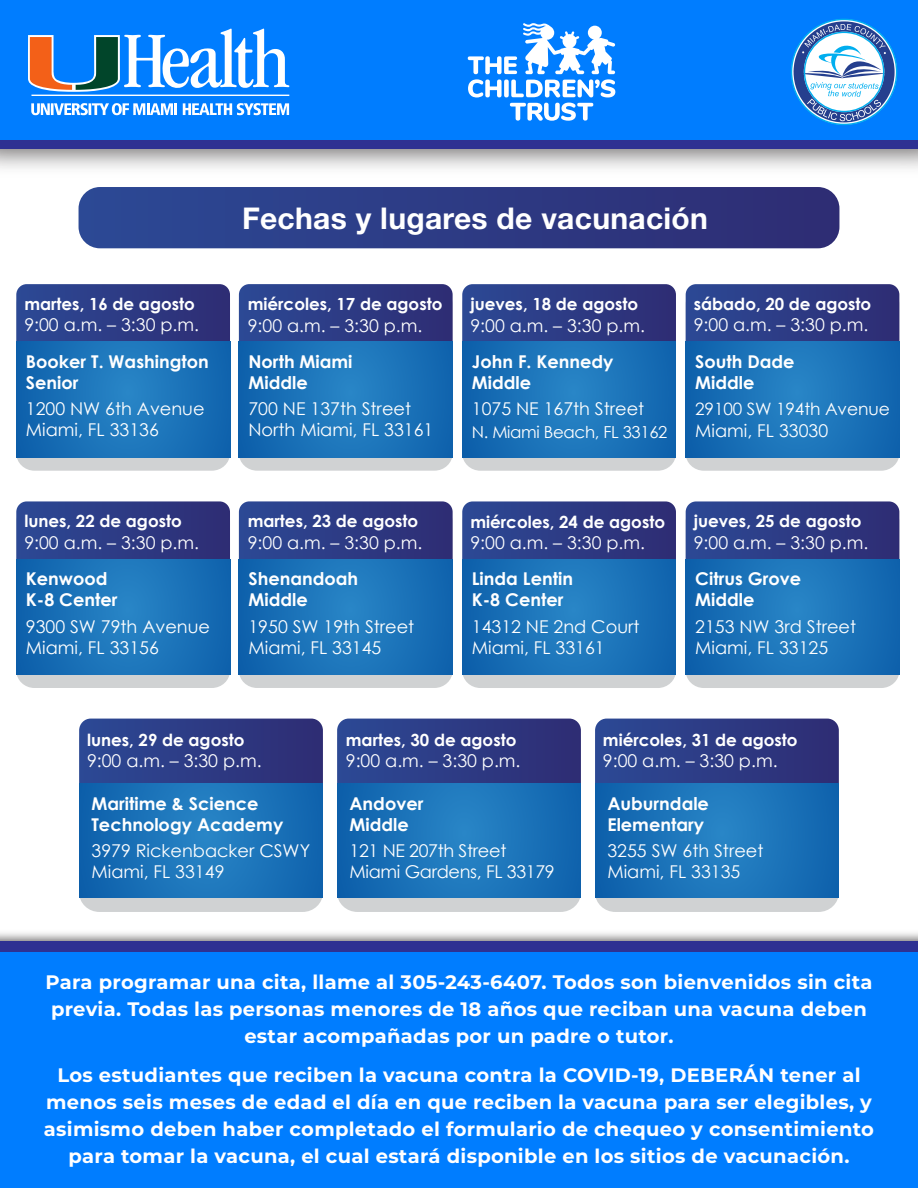
<style>
.page{position:relative;width:918px;height:1188px;background:#fff}
.page>*{position:absolute;margin:0;border:0;box-sizing:border-box;transform-origin:0 0}
.t1{font:700 30px "Helvetica Neue LT Std";letter-spacing:.01em;color:#fff}
.t2{font:700 19.5px/27px "Montserrat";letter-spacing:.015em;color:#fff;text-align:center}
.t3{font:17.55px/21.1px "Century Gothic";color:#fff}
.t4{font:700 17.55px/21.1px "Century Gothic";color:#fff}
.t5{font:17.55px/21.1px "Century Gothic";letter-spacing:-.02em;color:#fff}
.t6{font:17.1px "Century Gothic";letter-spacing:-.005em;color:#fff}
.t7{font:700 16.8px "Century Gothic";color:#fff}
.t8{font:16.5px "Century Gothic";letter-spacing:-.02em;color:#fff}
</style>
<div class="page">
<div style="left:0;top:23px;width:918px;height:126px;background:#2e3192"></div>
<div style="left:0;top:0;width:918px;height:140px;background:#007dff"></div>
<svg style="left:791px;top:19px;width:106px;height:106px"></svg>
<svg style="left:28px;top:28px;width:261px;height:68px"></svg>
<svg style="left:183px;top:103px;width:106px;height:12px"></svg>
<svg style="left:31px;top:103px;width:146px;height:12px"></svg>
<svg style="left:468px;top:23px;width:147px;height:74px"></svg>
<svg style="left:510px;top:103px;width:83px;height:18px"></svg>
<div style="left:0;top:943px;width:918px;height:245px;background:#007dff"></div>
<div style="left:0;top:941px;width:918px;height:11px;background:#2e3192"></div>
<svg style="left:79px;top:187px;width:760px;height:61px;background:#2e3c85"></svg>
<div style="left:337px;top:722px;width:244px;height:190px;background:#d0d2d3;border-radius:20px"></div>
<svg style="left:337px;top:719px;width:244px;height:64px;background:#2d3b84"></svg>
<svg style="left:337px;top:783px;width:244px;height:114px;background:#1971b7"></svg>
<div style="left:595px;top:722px;width:244px;height:190px;background:#d0d2d3;border-radius:20px"></div>
<svg style="left:595px;top:719px;width:244px;height:64px;background:#2d3b84"></svg>
<svg style="left:595px;top:783px;width:244px;height:114px;background:#1971b7"></svg>
<div style="left:79px;top:722px;width:244px;height:190px;background:#d0d2d3;border-radius:20px"></div>
<svg style="left:79px;top:719px;width:244px;height:64px;background:#2d3b84"></svg>
<svg style="left:79px;top:783px;width:244px;height:114px;background:#1971b7"></svg>
<div style="left:16px;top:287px;width:214px;height:184px;background:#d0d2d3;border-radius:18px"></div>
<svg style="left:16px;top:284px;width:214px;height:58px;background:#2e3d85"></svg>
<svg style="left:16px;top:342px;width:214px;height:116px;background:#1971b7"></svg>
<div style="left:239px;top:287px;width:214px;height:184px;background:#d0d2d3;border-radius:18px"></div>
<svg style="left:239px;top:284px;width:214px;height:58px;background:#2e3c85"></svg>
<svg style="left:239px;top:342px;width:214px;height:116px;background:#1971b7"></svg>
<div style="left:462px;top:287px;width:214px;height:184px;background:#d0d2d3;border-radius:18px"></div>
<svg style="left:462px;top:284px;width:214px;height:58px;background:#2e3d86"></svg>
<svg style="left:462px;top:342px;width:214px;height:116px;background:#1971b7"></svg>
<div style="left:686px;top:287px;width:213px;height:184px;background:#d0d2d3;border-radius:18px"></div>
<svg style="left:686px;top:284px;width:213px;height:58px;background:#2d3c85"></svg>
<svg style="left:686px;top:342px;width:213px;height:116px;background:#1971b7"></svg>
<div style="left:16px;top:504px;width:214px;height:184px;background:#d0d2d3;border-radius:18px"></div>
<svg style="left:16px;top:501px;width:214px;height:58px;background:#2f3d85"></svg>
<svg style="left:16px;top:559px;width:214px;height:116px;background:#1971b7"></svg>
<div style="left:239px;top:504px;width:214px;height:184px;background:#d0d2d3;border-radius:18px"></div>
<svg style="left:239px;top:501px;width:214px;height:58px;background:#2f3d85"></svg>
<svg style="left:239px;top:559px;width:214px;height:116px;background:#1971b7"></svg>
<div style="left:462px;top:504px;width:214px;height:184px;background:#d0d2d3;border-radius:18px"></div>
<svg style="left:462px;top:501px;width:214px;height:58px;background:#2f3d85"></svg>
<svg style="left:462px;top:559px;width:214px;height:116px;background:#1971b7"></svg>
<div style="left:686px;top:504px;width:213px;height:184px;background:#d0d2d3;border-radius:18px"></div>
<svg style="left:686px;top:501px;width:213px;height:58px;background:#2f3d85"></svg>
<svg style="left:686px;top:559px;width:213px;height:116px;background:#1971b7"></svg>
<p class="t7" style="left:24px;top:291px;width:172px">martes, 16 de agosto</p>
<p class="t3" style="left:24px;top:314px;width:176px">9:00 a.m. – 3:30 p.m.</p>
<p class="t4" style="left:26px;top:350px;width:184px">Booker T. Washington<br>Senior</p>
<p class="t3" style="left:26px;top:398px;width:180px">1200 NW 6th Avenue<br>Miami, FL 33136</p>
<p class="t7" style="left:24px;top:508px;width:159px">lunes, 22 de agosto</p>
<p class="t3" style="left:24px;top:532px;width:176px">9:00 a.m. – 3:30 p.m.</p>
<p class="t4" style="left:26px;top:567px;width:93px">Kenwood<br>K-8 Center</p>
<p class="t3" style="left:26px;top:615px;width:186px">9300 SW 79th Avenue<br>Miami, FL 33156</p>
<h1 class="t1" style="left:242px;top:200px;width:467px">Fechas y lugares de vacunación</h1>
<p class="t7" style="left:248px;top:291px;width:196px">miércoles, 17 de agosto</p>
<p class="t3" style="left:248px;top:314px;width:176px">9:00 a.m. – 3:30 p.m.</p>
<p class="t4" style="left:248px;top:350px;width:106px">North Miami<br>Middle</p>
<p class="t3" style="left:248px;top:398px;width:186px">700 NE 137th Street<br>North Miami, FL 33161</p>
<p class="t7" style="left:470px;top:291px;width:169px">jueves, 18 de agosto</p>
<p class="t3" style="left:470px;top:315px;width:176px">9:00 a.m. – 3:30 p.m.</p>
<p class="t4" style="left:472px;top:350px;width:143px">John F. Kennedy<br>Middle</p>
<p class="t3" style="left:472px;top:398px;width:174px">1075 NE 167th Street</p>
<p class="t8" style="left:472px;top:420px;width:197px">N. Miami Beach, FL 33162</p>
<p class="t7" style="left:694px;top:291px;width:179px">sábado, 20 de agosto</p>
<p class="t3" style="left:694px;top:314px;width:176px">9:00 a.m. – 3:30 p.m.</p>
<p class="t4" style="left:695px;top:350px;width:101px">South Dade<br>Middle</p>
<p class="t6" style="left:695px;top:397px;width:196px">29100 SW 194th Avenue</p>
<p class="t3" style="left:695px;top:420px;width:134px">Miami, FL 33030</p>
<p class="t7" style="left:248px;top:509px;width:172px">martes, 23 de agosto</p>
<p class="t3" style="left:248px;top:532px;width:176px">9:00 a.m. – 3:30 p.m.</p>
<p class="t4" style="left:248px;top:567px;width:111px">Shenandoah<br>Middle</p>
<p class="t3" style="left:248px;top:615px;width:167px">1950 SW 19th Street<br>Miami, FL 33145</p>
<p class="t7" style="left:470px;top:509px;width:196px">miércoles, 24 de agosto</p>
<p class="t3" style="left:470px;top:532px;width:176px">9:00 a.m. – 3:30 p.m.</p>
<p class="t4" style="left:472px;top:567px;width:103px">Linda Lentin<br>K-8 Center</p>
<p class="t3" style="left:472px;top:615px;width:169px">14312 NE 2nd Court<br>Miami, FL 33161</p>
<p class="t7" style="left:694px;top:508px;width:169px">jueves, 25 de agosto</p>
<p class="t3" style="left:694px;top:532px;width:176px">9:00 a.m. – 3:30 p.m.</p>
<p class="t4" style="left:695px;top:567px;width:107px">Citrus Grove<br>Middle</p>
<p class="t3" style="left:695px;top:615px;width:162px">2153 NW 3rd Street<br>Miami, FL 33125</p>
<p class="t7" style="left:87px;top:727px;width:159px">lunes, 29 de agosto</p>
<p class="t3" style="left:87px;top:750px;width:176px">9:00 a.m. – 3:30 p.m.</p>
<p class="t4" style="left:92px;top:793px;width:193px">Maritime &amp; Science<br>Technology Academy</p>
<p class="t3" style="left:92px;top:839px;width:220px">3979 Rickenbacker CSWY<br>Miami, FL 33149</p>
<p class="t7" style="left:346px;top:727px;width:172px">martes, 30 de agosto</p>
<p class="t3" style="left:346px;top:750px;width:176px">9:00 a.m. – 3:30 p.m.</p>
<p class="t4" style="left:350px;top:793px;width:75px">Andover<br>Middle</p>
<p class="t5" style="left:350px;top:839px;width:207px">121 NE 207th Street<br>Miami Gardens, FL 33179</p>
<p class="t7" style="left:603px;top:727px;width:196px">miércoles, 31 de agosto</p>
<p class="t3" style="left:603px;top:750px;width:176px">9:00 a.m. – 3:30 p.m.</p>
<p class="t4" style="left:607px;top:793px;width:103px">Auburndale<br>Elementary</p>
<p class="t3" style="left:607px;top:839px;width:158px">3255 SW 6th Street<br>Miami, FL 33135</p>
<p class="t2" style="left:45px;top:968px;width:829px">Para programar una cita, llame al 305-243-6407. Todos son bienvenidos sin cita previa. Todas las personas menores de 18 años que reciban una vacuna deben estar acompañadas por un padre o tutor.</p>
<p class="t2" style="left:44px;top:1061px;width:832px">Los estudiantes que reciben la vacuna contra la COVID-19, DEBERÁN tener al menos seis meses de edad el día en que reciben la vacuna para ser elegibles, y asimismo deben haber completado el formulario de chequeo y consentimiento para tomar la vacuna, el cual estará disponible en los sitios de vacunación.</p>
</div>
